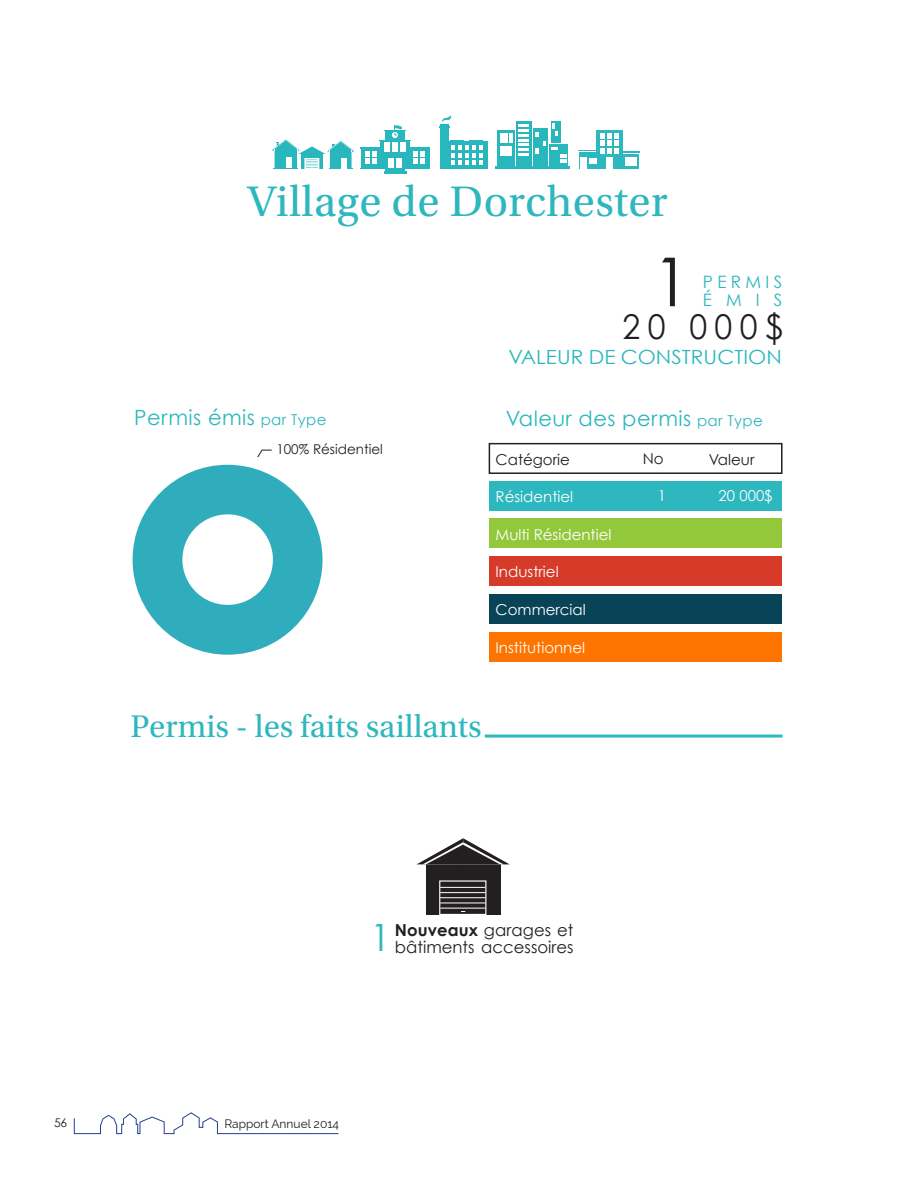
<style>
.page{position:relative;width:918px;height:1188px;background:#fff}
.page>*{position:absolute;margin:0;border:0;box-sizing:border-box;transform-origin:0 0}
.t1{font:67.65px "Century Gothic";color:#231f20}
.t2{font:45px "Utopia Std";letter-spacing:.01em;color:#2db7be}
.t3{font:37.5px "Century Gothic";color:#2db7be}
.t4{font:34.2px "Century Gothic";color:#231f20;scale:.94 1}
.t5{font:33px "Utopia Std";color:#2db7be}
.t6{font:21px "Century Gothic";letter-spacing:.02em;color:#2db7be}
.t7{font:19.5px "Century Gothic";letter-spacing:.005em;color:#2db7be;scale:1.07 1}
.t8{font:17.1px "Century Gothic";letter-spacing:.25em;color:#2db7be}
.t9{font:16.5px/16.5px "Century Gothic";color:#231f20}
.t10{font:15px "Century Gothic";color:#fff}
.t11{font:15px "Century Gothic";color:#231f20}
.t12{font:13.5px "Century Gothic";color:#231f20}
.t13{font:12px "Raleway";color:#231f20}
.t14{font:12px "Century Gothic";color:#231f20}
.s1{font-size:15px}
.s2{font-weight:700}
</style>
<div class="page">
<svg style="left:73px;top:1112px;width:266px;height:22px"></svg>
<div style="left:440px;top:124px;width:8px;height:45px;background:#29b7be"></div>
<div style="left:448px;top:141px;width:40px;height:28px;background:#29b7be"></div>
<svg style="left:439px;top:115px;width:12px;height:13px"></svg>
<svg style="left:451px;top:140px;width:31px;height:25px"></svg>
<div style="left:381px;top:141px;width:29px;height:28px;background:#29b7be"></div>
<div style="left:361px;top:148px;width:20px;height:21px;background:#29b7be"></div>
<div style="left:410px;top:148px;width:19px;height:21px;background:#29b7be"></div>
<hr style="left:380px;top:140px;width:31px;height:1px;background:#29b7be">
<div style="left:385px;top:131px;width:20px;height:8px;background:#29b7be"></div>
<div style="left:392px;top:142px;width:6px;height:10px;background:#fff"></div>
<div style="left:384px;top:142px;width:6px;height:10px;background:#fff"></div>
<div style="left:400px;top:142px;width:6px;height:10px;background:#fff"></div>
<div style="left:388px;top:158px;width:6px;height:10px;background:#fff"></div>
<div style="left:396px;top:158px;width:6px;height:10px;background:#fff"></div>
<hr style="left:385px;top:169px;width:20px;height:2px;background:#29b7be">
<hr style="left:384px;top:171px;width:23px;height:2px;background:#29b7be">
<hr style="left:360px;top:168px;width:70px;height:1px;background:#29b7be">
<svg style="left:360px;top:148px;width:17px;height:16px"></svg>
<svg style="left:413px;top:148px;width:17px;height:16px"></svg>
<svg style="left:384px;top:126px;width:22px;height:12px"></svg>
<hr style="left:496px;top:166px;width:74px;height:3px;background:#29b7be">
<div style="left:497px;top:130px;width:18px;height:37px;background:#29b7be"></div>
<div style="left:516px;top:121px;width:16px;height:46px;background:#29b7be"></div>
<div style="left:533px;top:128px;width:15px;height:40px;background:#29b7be"></div>
<div style="left:549px;top:144px;width:19px;height:23px;background:#29b7be"></div>
<div style="left:551px;top:121px;width:9px;height:22px;background:#29b7be"></div>
<svg style="left:500px;top:133px;width:12px;height:22px"></svg>
<svg style="left:519px;top:124px;width:10px;height:32px"></svg>
<svg style="left:535px;top:132px;width:10px;height:22px"></svg>
<svg style="left:552px;top:123px;width:6px;height:12px"></svg>
<svg style="left:551px;top:147px;width:15px;height:16px"></svg>
<svg style="left:272px;top:139px;width:82px;height:30px"></svg>
<div style="left:596px;top:130px;width:27px;height:38px;background:#2db7be"></div>
<div style="left:606px;top:157px;width:7px;height:11px;background:#fff"></div>
<div style="left:622px;top:154px;width:17px;height:14px;background:#2db7be"></div>
<div style="left:625px;top:158px;width:12px;height:8px;background:#fff"></div>
<div style="left:579px;top:152px;width:17px;height:16px;background:#2db7be"></div>
<svg style="left:578px;top:133px;width:62px;height:21px"></svg>
<div style="left:580px;top:157px;width:7px;height:11px;background:#fff"></div>
<div style="left:589px;top:158px;width:7px;height:6px;background:#fff"></div>
<div style="left:133px;top:465px;width:190px;height:190px;background:#30adbd;border-radius:95px"></div>
<div style="left:182px;top:514px;width:91px;height:91px;background:#fff;border-radius:50%"></div>
<div style="left:489px;top:481px;width:293px;height:29px;background:#2db7be"></div>
<div style="left:489px;top:519px;width:293px;height:29px;background:#93c83d"></div>
<div style="left:489px;top:556px;width:293px;height:30px;background:#d63b2a"></div>
<div style="left:489px;top:594px;width:293px;height:30px;background:#094358"></div>
<div style="left:489px;top:632px;width:293px;height:30px;background:#fd7400"></div>
<div style="left:489px;top:443px;width:294px;height:31px;border:2px solid #231f20"></div>
<svg style="left:257px;top:449px;width:15px;height:9px"></svg>
<hr style="left:485px;top:735px;width:298px;height:3px;background:#2db7be">
<div style="left:426px;top:864px;width:74px;height:50px;background:#231f20"></div>
<svg style="left:441px;top:886px;width:43px;height:26px"></svg>
<div style="left:439px;top:880px;width:47px;height:35px;border:1px solid #fff"></div>
<hr style="left:440px;top:887px;width:45px;height:1px;background:#fff">
<hr style="left:440px;top:892px;width:45px;height:1px;background:#fff">
<hr style="left:440px;top:897px;width:45px;height:1px;background:#fff">
<hr style="left:440px;top:903px;width:45px;height:1px;background:#fff">
<hr style="left:440px;top:908px;width:46px;height:1px;background:#fff">
<svg style="left:417px;top:838px;width:92px;height:26px"></svg>
<p class="t2" style="left:248px;top:177px;width:421px">Village de Dorchester</p>
<p class="t1" style="left:652px;top:241px;width:40px">1</p>
<p class="t8" style="left:703px;top:272px;width:81px">PERMIS</p>
<p class="t8" style="left:703px;top:290px;width:81px">ÉMIS</p>
<p class="t4" style="left:623px;top:306px;width:172px">20 000$</p>
<p class="t7" style="left:509px;top:345px;width:257px">VALEUR DE CONSTRUCTION</p>
<p class="t6" style="left:134px;top:404px;width:194px">Permis émis <span class="s1">par Type</span></p>
<p class="t6" style="left:506px;top:405px;width:258px">Valeur des permis <span class="s1">par Type</span></p>
<p class="t12" style="left:276px;top:441px;width:108px">100% Résidentiel</p>
<p class="t11" style="left:496px;top:450px;width:76px">Catégorie</p>
<p class="t11" style="left:643px;top:450px;width:22px">No</p>
<p class="t11" style="left:709px;top:450px;width:47px">Valeur</p>
<p class="t10" style="left:496px;top:487px;width:79px">Résidentiel</p>
<p class="t10" style="left:658px;top:487px;width:10px">1</p>
<p class="t10" style="left:719px;top:487px;width:56px">20 000$</p>
<p class="t10" style="left:496px;top:525px;width:117px">Multi Résidentiel</p>
<p class="t10" style="left:496px;top:563px;width:65px">Industriel</p>
<p class="t10" style="left:496px;top:601px;width:92px">Commercial</p>
<p class="t10" style="left:496px;top:638px;width:91px">Institutionnel</p>
<p class="t5" style="left:130px;top:709px;width:353px">Permis - les faits saillants</p>
<p class="t14" style="left:54px;top:1116px;width:15px">56</p>
<p class="t3" style="left:370px;top:915px;width:22px">1</p>
<p class="t9" style="left:395px;top:922px;width:180px"><span class="s2">Nouveaux</span> garages et bâtiments accessoires</p>
<p class="t13" style="left:224px;top:1117px;width:116px">Rapport Annuel 2014</p>
</div>
